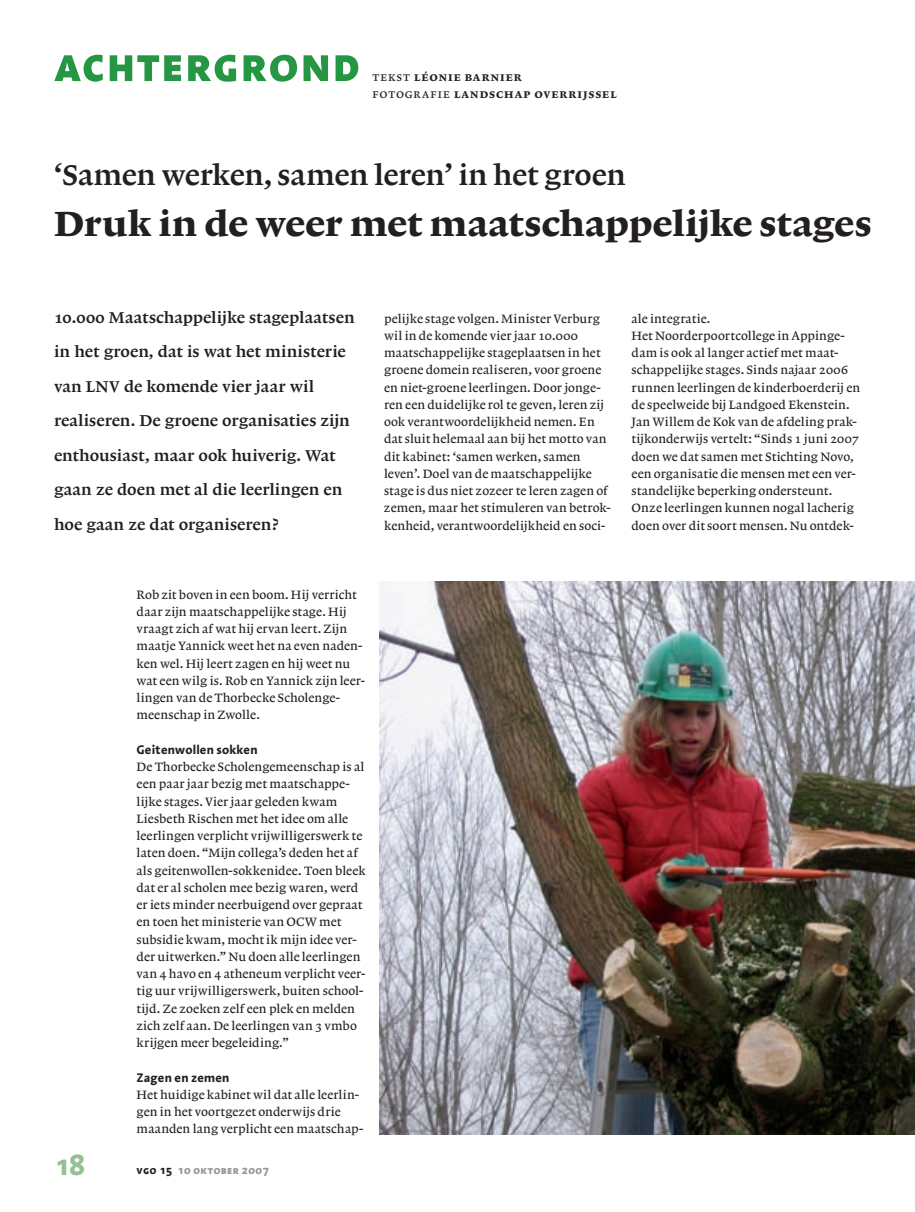
<style>
.page{position:relative;width:915px;height:1212px;background:#fff}
.page>*{position:absolute;margin:0;border:0;box-sizing:border-box;transform-origin:0 0}
.t1{font:700 52.5px "Linotype Aroma SC";letter-spacing:.015em;color:#259642}
.t2{font:500 36.75px "Lexicon No 1 Roman E";letter-spacing:-.005em;color:#231f20}
.t3{font:500 30px "Lexicon No 1 Roman C";letter-spacing:-.005em;color:#231f20}
.t4{font:700 30px "Linotype Aroma";color:#95c091}
.t5{font:500 16.5px/34.5px "Lexicon No 1 Roman C";color:#231f20}
.t6{font:500 12.75px/17.2px "Lexicon No 1 Roman A";letter-spacing:.01em;color:#231f20}
.t7{font:12.75px/17.2px "Lexicon No 1 Roman D Exp";letter-spacing:.075em;color:#231f20}
.t8{font:700 12.75px "Linotype Aroma";letter-spacing:.01em;color:#231f20}
.t9{font:700 12px "Linotype Aroma SC";letter-spacing:.02em;color:#939598}
.s1{font-family:"Lexicon No 1 Roman A Exp"}
.s2{color:#231f20}
</style>
<div class="page">
<img style="left:379px;top:581px;width:535px;height:553px">
<h1 class="t1" style="left:54px;top:28px;width:308px">achtergrond</h1>
<p class="t7" style="left:372px;top:68px;width:245px"><span class="s1">tekst</span> léonie barnier<br><span class="s1">fotografie</span> landschap overrijssel</p>
<h3 class="t3" style="left:54px;top:158px;width:573px">‘Samen werken, samen leren’ in het groen</h3>
<h2 class="t2" style="left:54px;top:203px;width:818px">Druk in de weer met maatschappelijke stages</h2>
<p class="t5" style="left:54px;top:300px;width:302px">10.000 Maatschappelijke stageplaatsen in het groen, dat is wat het ministerie van LNV de komende vier jaar wil realiseren. De groene organisaties zijn enthousiast, maar ook huiverig. Wat gaan ze doen met al die leerlingen en hoe gaan ze dat organiseren?</p>
<p class="t6" style="left:384px;top:310px;width:228px">pelijke stage volgen. Minister Verburg wil in de komende vier jaar 10.000 maatschappelijke stageplaatsen in het groene domein realiseren, voor groene en niet-groene leerlingen. Door jonge&shy;ren een duidelijke rol te geven, leren zij ook verantwoordelijkheid nemen. En dat sluit helemaal aan bij het motto van dit kabinet: ‘samen werken, samen leven’. Doel van de maatschappelijke stage is dus niet zozeer te leren zagen of zemen, maar het stimuleren van betrok&shy;kenheid, verantwoordelijkheid en soci-</p>
<p class="t6" style="left:631px;top:310px;width:230px">ale integratie.<br>Het Noorderpoortcollege in Appinge&shy;dam is ook al langer actief met maat&shy;schappelijke stages. Sinds najaar 2006 runnen leerlingen de kinderboerderij en de speelweide bij Landgoed Ekenstein.<br>Jan Willem de Kok van de afdeling prak&shy;tijkonderwijs vertelt: “Sinds 1 juni 2007 doen we dat samen met Stichting Novo, een organisatie die mensen met een ver&shy;standelijke beperking ondersteunt.<br>Onze leerlingen kunnen nogal lacherig doen over dit soort mensen. Nu ontdek-</p>
<h3 class="t4" style="left:54px;top:1144px;width:33px">18</h3>
<p class="t6" style="left:136px;top:586px;width:230px">Rob zit boven in een boom. Hij verricht daar zijn maatschappelijke stage. Hij vraagt zich af wat hij ervan leert. Zijn maatje Yannick weet het na even naden&shy;ken wel. Hij leert zagen en hij weet nu wat een wilg is. Rob en Yannick zijn leer&shy;lingen van de Thorbecke Scholenge&shy;meenschap in Zwolle.</p>
<p class="t8" style="left:136px;top:741px;width:122px">Geitenwollen sokken</p>
<p class="t6" style="left:136px;top:758px;width:231px">De Thorbecke Scholengemeenschap is al een paar jaar bezig met maatschappe&shy;lijke stages. Vier jaar geleden kwam Liesbeth Rischen met het idee om alle leerlingen verplicht vrijwilligerswerk te laten doen. “Mijn collega’s deden het af als geitenwollen-sokkenidee. Toen bleek dat er al scholen mee bezig waren, werd er iets minder neerbuigend over gepraat en toen het ministerie van OCW met subsidie kwam, mocht ik mijn idee ver&shy;der uitwerken.” Nu doen alle leerlingen van 4 havo en 4 atheneum verplicht veer&shy;tig uur vrijwilligerswerk, buiten school&shy;tijd. Ze zoeken zelf een plek en melden zich zelf aan. De leerlingen van 3 vmbo krijgen meer begeleiding.”</p>
<p class="t8" style="left:136px;top:1069px;width:94px">Zagen en zemen</p>
<p class="t6" style="left:136px;top:1086px;width:228px">Het huidige kabinet wil dat alle leerlin&shy;gen in het voortgezet onderwijs drie maanden lang verplicht een maatschap-</p>
<p class="t9" style="left:136px;top:1162px;width:134px"><span class="s2">vgo 15</span> 10 oktober 2007</p>
</div>
